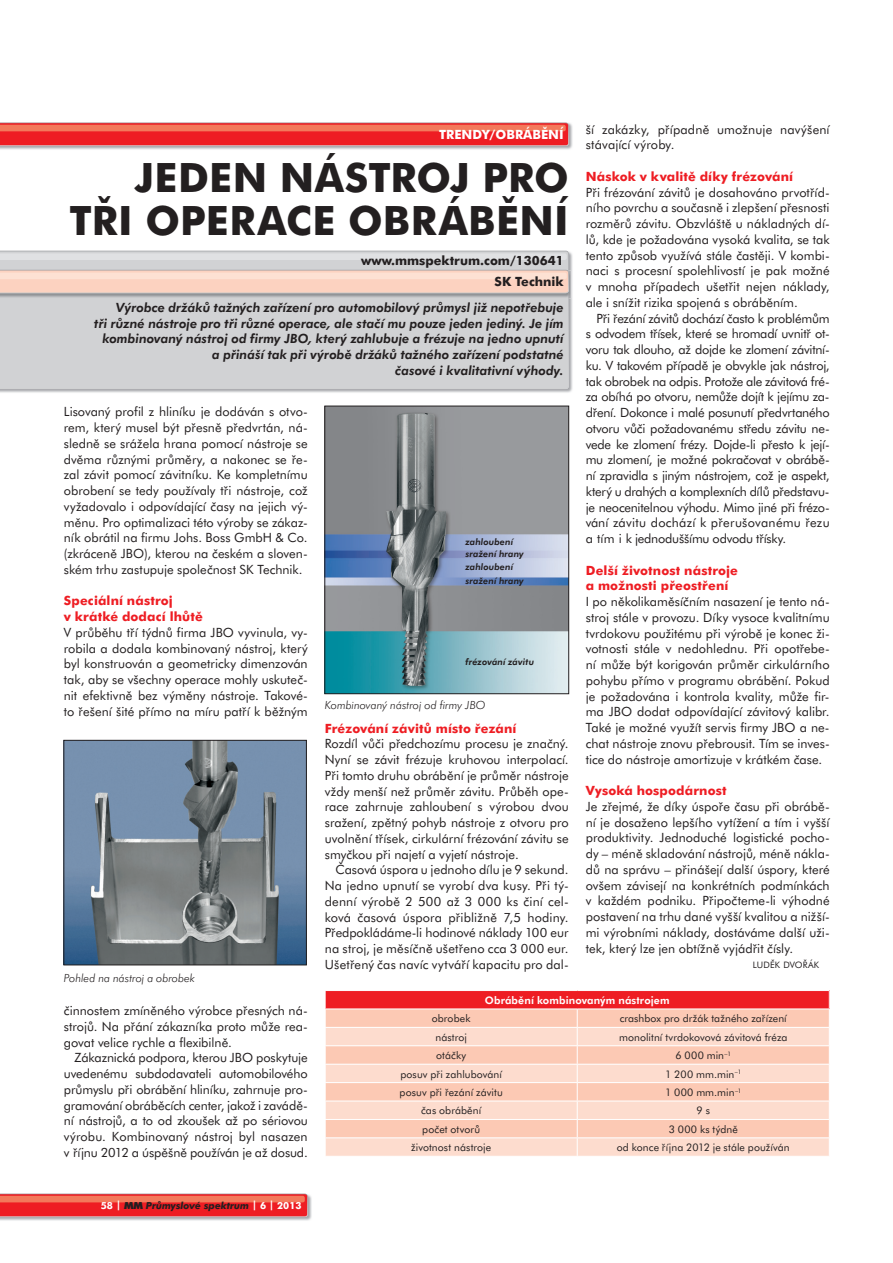
<style>
.page{position:relative;width:893px;height:1263px;background:#fff}
.page>*{position:absolute;margin:0;border:0;box-sizing:border-box;transform-origin:0 0}
.t1{font:700 40.5px/43.5px "Futura BTCE";letter-spacing:.005em;color:#231f20;text-align:right}
.t2{font:12.75px/15.8px "Futura BTCE";color:#231f20;text-align:justify}
.t3{font:italic 800 12.75px/15.8px "Futura BTCE";color:#231f20;text-align:right}
.t4{font:700 12.75px/15.8px "Futura BTCE";letter-spacing:.01em;color:#ee1d23}
.t5{font:700 12.75px/21.3px "Futura BTCE";color:#231f20;text-align:right}
.t6{font:700 12.75px "Futura BTCE";color:#fff}
.t7{font:italic 300 11.25px "Futura BTCE";color:#231f20}
.t8{font:10.5px "Futura BTCE";letter-spacing:.01em;color:#231f20}
.t9{font:800 10.5px "Futura BTCE";letter-spacing:.01em;color:#fff}
.t10{font:italic 700 9.75px "Futura BTCE";color:#231f20}
.t11{font:italic 800 9px/11.7px "Futura BTCE";letter-spacing:.01em;color:#231f20}
.t12{font:8.85px "Futura BTCE";letter-spacing:.005em;color:#231f20}
.s1{font-style:normal;color:#fff}
.s2{font-weight:900;font-style:normal}
</style>
<div class="page">
<img style="left:0;top:1195px;width:312px;height:26px">
<svg style="left:0;top:1193px;width:308px;height:24px;background:#ec4440"></svg>
<img style="left:326px;top:408px;width:241px;height:284px">
<div style="left:324px;top:406px;width:245px;height:288px;border:1px solid #231f20"></div>
<img style="left:0;top:122px;width:573px;height:28px">
<img style="left:0;top:250px;width:573px;height:143px">
<div style="left:0;top:251px;width:568px;height:138px;background:#d1d2d4"></div>
<img style="left:0;top:293px;width:568px;height:5px">
<svg style="left:0;top:123px;width:568px;height:23px;background:#ed3e39"></svg>
<div style="left:0;top:253px;width:566px;height:7px;background:#e0e1e3"></div>
<svg style="left:0;top:270px;width:568px;height:23px;background:#f8d4c4"></svg>
<div style="left:325px;top:990px;width:504px;height:19px;background:#ee1d23"></div>
<svg style="left:326px;top:1009px;width:502px;height:18px;background:#fccab6"></svg>
<svg style="left:326px;top:1028px;width:502px;height:128px;background:#fcd4c3"></svg>
<hr style="left:325px;top:990px;width:252px;height:1px;background:#fff">
<hr style="left:577px;top:990px;width:252px;height:1px;background:#fff">
<hr style="left:325px;top:1008px;width:252px;height:1px;background:#fff">
<hr style="left:577px;top:1008px;width:252px;height:1px;background:#fff">
<hr style="left:325px;top:1045px;width:252px;height:1px;background:#fff">
<hr style="left:577px;top:1045px;width:252px;height:1px;background:#fff">
<hr style="left:325px;top:1064px;width:252px;height:1px;background:#fff">
<hr style="left:577px;top:1064px;width:252px;height:1px;background:#fff">
<hr style="left:325px;top:1082px;width:252px;height:1px;background:#fff">
<hr style="left:577px;top:1082px;width:252px;height:1px;background:#fff">
<hr style="left:325px;top:1100px;width:252px;height:1px;background:#fff">
<hr style="left:577px;top:1100px;width:252px;height:1px;background:#fff">
<hr style="left:325px;top:1119px;width:252px;height:1px;background:#fff">
<hr style="left:577px;top:1119px;width:252px;height:1px;background:#fff">
<hr style="left:325px;top:1137px;width:252px;height:1px;background:#fff">
<svg style="left:325px;top:991px;width:1px;height:165px"></svg>
<hr style="left:577px;top:1137px;width:252px;height:1px;background:#fff">
<svg style="left:576px;top:1009px;width:1px;height:147px"></svg>
<svg style="left:828px;top:991px;width:1px;height:165px"></svg>
<img style="left:65px;top:742px;width:240px;height:221px">
<div style="left:63px;top:740px;width:244px;height:225px;border:1px solid #231f20"></div>
<p class="t2" style="left:585px;top:122px;width:245px">ší zakázky, případně umožnuje navýšení stávající výroby.</p>
<p class="t4" style="left:585px;top:169px;width:209px">Náskok v kvalitě díky frézování</p>
<p class="t2" style="left:585px;top:185px;width:245px">Při frézování závitů je dosahováno prvotříd&shy;ního povrchu a současně i zlepšení přesnosti rozměrů závitu. Obzvláště u nákladných dí&shy;lů, kde je požadována vysoká kvalita, se tak tento způsob využívá stále častěji. V kombi&shy;naci s procesní spolehlivostí je pak možné v mnoha případech ušetřit nejen náklady, ale i snížit rizika spojená s obráběním.</p>
<p class="t2" style="left:585px;top:311px;width:245px;text-indent:11px">Při řezání závitů dochází často k problémům s odvodem třísek, které se hromadí uvnitř ot&shy;voru tak dlouho, až dojde ke zlomení závitní&shy;ku. V takovém případě je obvykle jak nástroj, tak obrobek na odpis. Protože ale závitová fré&shy;za obíhá po otvoru, nemůže dojít k jejímu za&shy;dření. Dokonce i malé posunutí předvrtaného otvoru vůči požadovanému středu závitu ne&shy;vede ke zlomení frézy. Dojde-li přesto k její&shy;mu zlomení, je možné pokračovat v obrábě&shy;ní zpravidla s jiným nástrojem, což je aspekt, který u drahých a komplexních dílů představu&shy;je neocenitelnou výhodu. Mimo jiné při frézo&shy;vání závitu dochází k přerušovanému řezu a tím i k jednoduššímu odvodu třísky.</p>
<p class="t4" style="left:585px;top:563px;width:154px">Delší životnost nástroje a možnosti přeostření</p>
<p class="t2" style="left:585px;top:594px;width:245px">I po několikaměsíčním nasazení je tento ná&shy;stroj stále v provozu. Díky vysoce kvalitnímu tvrdokovu použitému při výrobě je konec ži&shy;votnosti stále v nedohlednu. Při opotřebe&shy;ní může být korigován průměr cirkulárního pohybu přímo v programu obrábění. Pokud je požadována i kontrola kvality, může fir&shy;ma JBO dodat odpovídající závitový kalibr.<br>Také je možné využít servis firmy JBO a ne&shy;chat nástroje znovu přebrousit. Tím se inves&shy;tice do nástroje amortizuje v krátkém čase.</p>
<p class="t4" style="left:585px;top:783px;width:142px">Vysoká hospodárnost</p>
<p class="t2" style="left:585px;top:799px;width:245px">Je zřejmé, že díky úspoře času při obrábě&shy;ní je dosaženo lepšího vytížení a tím i vyšší produktivity. Jednoduché logistické pocho&shy;dy – méně skladování nástrojů, méně nákla&shy;dů na správu – přinášejí další úspory, které ovšem závisejí na konkrétních podmínkách v každém podniku. Připočteme-li výhodné postavení na trhu dané vyšší kvalitou a nižší&shy;mi výrobními náklady, dostáváme další uži&shy;tek, který lze jen obtížně vyjádřit čísly.</p>
<p class="t12" style="left:752px;top:961px;width:68px">LUDĚK DVOŘÁK</p>
<p class="t6" style="left:439px;top:129px;width:126px">TRENDY/OBRÁBĚNÍ</p>
<h1 class="t1" style="left:70px;top:158px;width:500px">JEDEN NÁSTROJ PRO<br>TŘI OPERACE OBRÁBĚNÍ</h1>
<p class="t5" style="left:361px;top:251px;width:204px">www.mmspektrum.com/130641<br>SK Technik</p>
<p class="t3" style="left:94px;top:300px;width:471px">Výrobce držáků tažných zařízení pro automobilový průmysl již nepotřebuje<br>tři různé nástroje pro tři různé operace, ale stačí mu pouze jeden jediný. Je jím kombinovaný nástroj od firmy JBO, který zahlubuje a frézuje na jedno upnutí a přináší tak při výrobě držáků tažného zařízení podstatné<br>časové i kvalitativní výhody.</p>
<p class="t2" style="left:64px;top:405px;width:245px">Lisovaný profil z hliníku je dodáván s otvo&shy;rem, který musel být přesně předvrtán, ná&shy;sledně se srážela hrana pomocí nástroje se dvěma různými průměry, a nakonec se ře&shy;zal závit pomocí závitníku. Ke kompletnímu obrobení se tedy používaly tři nástroje, což vyžadovalo i odpovídající časy na jejich vý&shy;měnu. Pro optimalizaci této výroby se zákaz&shy;ník obrátil na firmu Johs. Boss GmbH &amp; Co. (zkráceně JBO), kterou na českém a sloven&shy;ském trhu zastupuje společnost SK Technik.</p>
<p class="t4" style="left:64px;top:594px;width:141px">Speciální nástroj<br>v krátké dodací lhůtě</p>
<p class="t2" style="left:64px;top:625px;width:245px">V průběhu tří týdnů firma JBO vyvinula, vy&shy;robila a dodala kombinovaný nástroj, který byl konstruován a geometricky dimenzován tak, aby se všechny operace mohly uskuteč&shy;nit efektivně bez výměny nástroje. Takové&shy;to řešení šité přímo na míru patří k běžným</p>
<p class="t11" style="left:465px;top:536px;width:60px">zahloubení sražení hrany</p>
<p class="t11" style="left:465px;top:561px;width:60px;line-height:13.4px">zahloubení sražení hrany</p>
<p class="t11" style="left:465px;top:656px;width:70px">frézování závitu</p>
<p class="t7" style="left:325px;top:700px;width:162px">Kombinovaný nástroj od firmy JBO</p>
<p class="t4" style="left:325px;top:721px;width:193px">Frézování závitů místo řezání</p>
<p class="t2" style="left:325px;top:737px;width:245px">Rozdíl vůči předchozímu procesu je značný.<br>Nyní se závit frézuje kruhovou interpolací.<br>Při tomto druhu obrábění je průměr nástroje vždy menší než průměr závitu. Průběh ope&shy;race zahrnuje zahloubení s výrobou dvou sražení, zpětný pohyb nástroje z otvoru pro uvolnění třísek, cirkulární frézování závitu se smyčkou při najetí a vyjetí nástroje.</p>
<p class="t2" style="left:325px;top:863px;width:245px;text-indent:11px">Časová úspora u jednoho dílu je 9 sekund.<br>Na jedno upnutí se vyrobí dva kusy. Při tý&shy;denní výrobě 2 500 až 3 000 ks činí cel&shy;ková časová úspora přibližně 7,5 hodiny.<br>Předpokládáme-li hodinové náklady 100 eur na stroj, je měsíčně ušetřeno cca 3 000 eur.<br>Ušetřený čas navíc vytváří kapacitu pro dal-</p>
<p class="t9" style="left:485px;top:996px;width:186px">Obrábění kombinovaným nástrojem</p>
<p class="t8" style="left:432px;top:1014px;width:40px">obrobek</p>
<p class="t8" style="left:619px;top:1014px;width:169px">crashbox pro držák tažného zařízení</p>
<p class="t8" style="left:435px;top:1032px;width:33px">nástroj</p>
<p class="t8" style="left:619px;top:1032px;width:170px">monolitní tvrdokovová závitová fréza</p>
<p class="t8" style="left:436px;top:1051px;width:32px">otáčky</p>
<p class="t8" style="left:675px;top:1051px;width:57px">6 000 min<sup>–1</sup></p>
<p class="t8" style="left:400px;top:1069px;width:103px">posuv při zahlubování</p>
<p class="t8" style="left:665px;top:1069px;width:78px">1 200 mm.min<sup>–1</sup></p>
<p class="t8" style="left:399px;top:1088px;width:105px">posuv při řezání závitu</p>
<p class="t8" style="left:665px;top:1088px;width:78px">1 000 mm.min<sup>–1</sup></p>
<p class="t8" style="left:421px;top:1106px;width:62px">čas obrábění</p>
<p class="t8" style="left:696px;top:1106px;width:15px">9 s</p>
<p class="t8" style="left:422px;top:1124px;width:59px">počet otvorů</p>
<p class="t8" style="left:668px;top:1124px;width:71px">3 000 ks týdně</p>
<p class="t8" style="left:411px;top:1143px;width:81px">životnost nástroje</p>
<p class="t8" style="left:616px;top:1143px;width:174px">od konce října 2012 je stále používán</p>
<p class="t7" style="left:64px;top:973px;width:133px">Pohled na nástroj a obrobek</p>
<p class="t2" style="left:64px;top:1003px;width:245px">činnostem zmíněného výrobce přesných ná&shy;strojů. Na přání zákazníka proto může rea&shy;govat velice rychle a flexibilně.</p>
<p class="t2" style="left:64px;top:1051px;width:245px;text-indent:11px">Zákaznická podpora, kterou JBO poskytuje uvedenému subdodavateli automobilového průmyslu při obrábění hliníku, zahrnuje pro&shy;gramování obráběcích center, jakož i zavádě&shy;ní nástrojů, a to od zkoušek až po sériovou výrobu. Kombinovaný nástroj byl nasazen v říjnu 2012 a úspěšně používán je až dosud.</p>
<p class="t10" style="left:101px;top:1201px;width:202px"><span class="s1">58 </span><sup>|</sup> <span class="s2">MM</span> Průmyslové spektrum <sup>|</sup> <span class="s1">6 </span><sup>|</sup> <span class="s1">2013</span></p>
</div>
